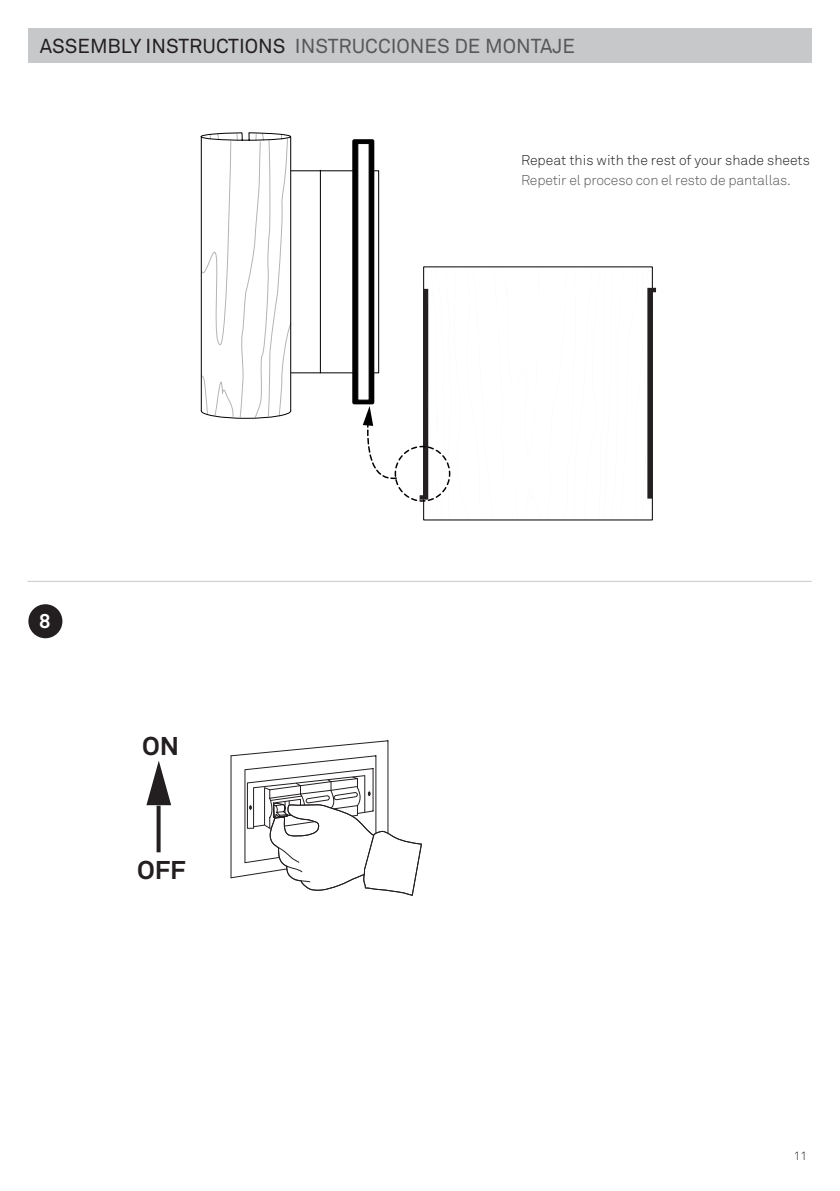
<style>
.page{position:relative;width:840px;height:1191px;background:#fff}
.page>*{position:absolute;margin:0;border:0;box-sizing:border-box;transform-origin:0 0}
.t1{font:700 25.4px "Akkurat";color:#231f20;scale:1.04 1}
.t2{font:20px "Akkurat";color:#57585a}
.t3{font:700 20px "Akkurat";color:#fff}
.t4{font:300 14px "Akkurat";color:#231f20}
.t5{font:300 14px "Akkurat";letter-spacing:-.01em;color:#57585a}
.t6{font:300 12px "Akkurat Pro";color:#231f20}
.s1{color:#231f20}
</style>
<div class="page">
<div style="left:28px;top:28px;width:783px;height:34px;background:#c7c8ca"></div>
<hr style="left:27px;top:581px;width:784px;height:1px;background:#c7c8ca">
<div style="left:28px;top:604px;width:34px;height:34px;background:#231f20;border-radius:50%"></div>
<svg style="left:156px;top:805px;width:4px;height:47px"></svg>
<svg style="left:146px;top:761px;width:25px;height:44px"></svg>
<svg style="left:230px;top:740px;width:192px;height:156px"></svg>
<div style="left:352px;top:139px;width:22px;height:265px;background:#000;border-radius:2px"></div>
<div style="left:357px;top:143px;width:12px;height:257px;background:#fff;border:1px solid #000"></div>
<hr style="left:320px;top:170px;width:1px;height:203px;background:#000">
<svg style="left:362px;top:268px;width:179px;height:252px"></svg>
<svg style="left:547px;top:268px;width:108px;height:252px"></svg>
<svg style="left:200px;top:133px;width:96px;height:286px"></svg>
<p class="t2" style="left:40px;top:33px;width:536px"><span class="s1">ASSEMBLY INSTRUCTIONS</span> INSTRUCCIONES DE MONTAJE</p>
<p class="t3" style="left:39px;top:608px;width:13px">8</p>
<p class="t1" style="left:142px;top:730px;width:37px">ON</p>
<p class="t1" style="left:137px;top:854px;width:48px">OFF</p>
<p class="t4" style="left:520px;top:152px;width:290px">Repeat this with the rest of your shade sheets</p>
<p class="t5" style="left:520px;top:172px;width:271px">Repetir el proceso con el resto de pantallas.</p>
<p class="t6" style="left:793px;top:1148px;width:15px">11</p>
</div>
